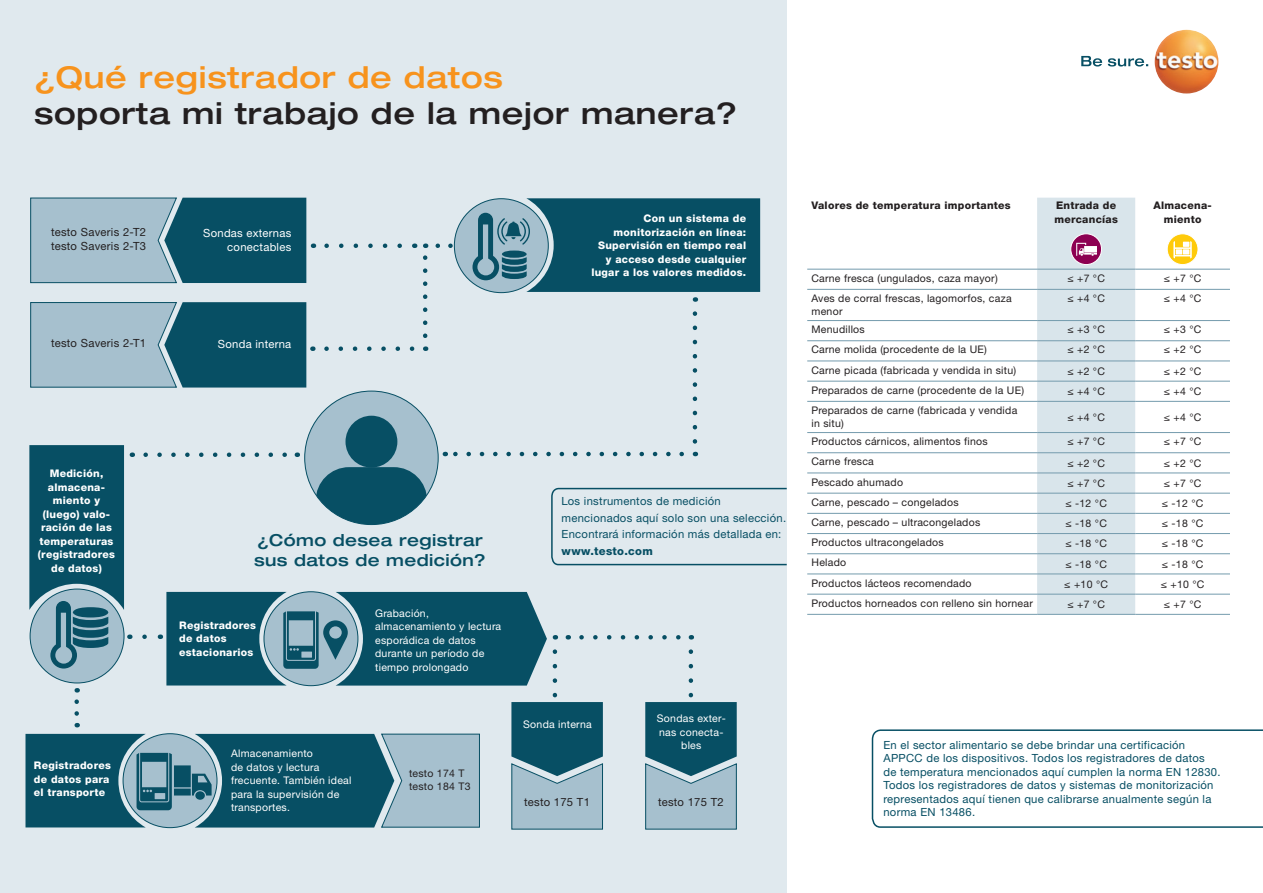
<style>
.page{position:relative;width:1263px;height:893px;background:#fff}
.page>*{position:absolute;margin:0;border:0;box-sizing:border-box;transform-origin:0 0}
.t1{font:500 expanded 30px "Helvetica Neue LTW1 G";letter-spacing:.025em;color:#231f20}
.t2{font:500 expanded 30px "Helvetica Neue LTW1 G";letter-spacing:.025em;color:#f7931d}
.t3{font:500 expanded 16.5px/19.5px "Helvetica Neue LTW1 G";letter-spacing:.025em;color:#074f64}
.t4{font:11.25px/13.5px "Helvetica Neue LTW1 G";letter-spacing:.025em;color:#074f64}
.t5{font:11.25px/13.5px "Helvetica Neue LTW1 G";letter-spacing:.025em;color:#231f20}
.t6{font:11.25px/13.5px "Helvetica Neue LTW1 G";letter-spacing:.025em;color:#fff;text-align:right}
.t7{font:800 11.25px "Helvetica Neue LTW1 G";letter-spacing:.025em;color:#074f64}
.t8{font:10.5px/13.5px "Helvetica Neue LTW1 G";letter-spacing:.025em;color:#231f20}
.t9{font:800 10.5px/13.5px "Helvetica Neue LTW1 G";letter-spacing:.025em;color:#fff}
.t10{font:10.5px/13.5px "Helvetica Neue LTW1 G";letter-spacing:.025em;color:#fff}
.t11{font:800 10.5px/13.5px "Helvetica Neue LTW1 G";letter-spacing:.025em;color:#231f20}
</style>
<div class="page">
<div style="left:0;top:0;width:787px;height:893px;background:#e0e9ee"></div>
<svg style="left:1081px;top:56px;width:67px;height:11px"></svg>
<img style="left:1154px;top:30px;width:64px;height:64px;border-radius:32px">
<svg style="left:871px;top:729px;width:392px;height:99px"></svg>
<hr style="left:807px;top:269px;width:230px;height:1px;background:#749bad">
<hr style="left:1135px;top:269px;width:95px;height:1px;background:#749bad">
<hr style="left:807px;top:289px;width:230px;height:1px;background:#749bad">
<hr style="left:1135px;top:289px;width:95px;height:1px;background:#749bad">
<hr style="left:807px;top:320px;width:230px;height:1px;background:#749bad">
<hr style="left:1135px;top:320px;width:95px;height:1px;background:#749bad">
<hr style="left:807px;top:340px;width:230px;height:1px;background:#749bad">
<hr style="left:1135px;top:340px;width:95px;height:1px;background:#749bad">
<hr style="left:807px;top:361px;width:230px;height:1px;background:#749bad">
<hr style="left:1135px;top:361px;width:95px;height:1px;background:#749bad">
<hr style="left:807px;top:381px;width:230px;height:1px;background:#749bad">
<hr style="left:1135px;top:381px;width:95px;height:1px;background:#749bad">
<hr style="left:807px;top:401px;width:230px;height:1px;background:#749bad">
<hr style="left:1135px;top:401px;width:95px;height:1px;background:#749bad">
<hr style="left:807px;top:432px;width:230px;height:1px;background:#749bad">
<hr style="left:1135px;top:432px;width:95px;height:1px;background:#749bad">
<hr style="left:807px;top:452px;width:230px;height:1px;background:#749bad">
<hr style="left:1135px;top:452px;width:95px;height:1px;background:#749bad">
<hr style="left:807px;top:473px;width:230px;height:1px;background:#749bad">
<hr style="left:1135px;top:473px;width:95px;height:1px;background:#749bad">
<hr style="left:807px;top:493px;width:230px;height:1px;background:#749bad">
<hr style="left:1135px;top:493px;width:95px;height:1px;background:#749bad">
<hr style="left:807px;top:513px;width:230px;height:1px;background:#749bad">
<hr style="left:1135px;top:513px;width:95px;height:1px;background:#749bad">
<hr style="left:807px;top:533px;width:230px;height:1px;background:#749bad">
<hr style="left:1135px;top:533px;width:95px;height:1px;background:#749bad">
<hr style="left:807px;top:553px;width:230px;height:1px;background:#749bad">
<hr style="left:1135px;top:553px;width:95px;height:1px;background:#749bad">
<hr style="left:807px;top:574px;width:230px;height:1px;background:#749bad">
<hr style="left:1135px;top:574px;width:95px;height:1px;background:#749bad">
<hr style="left:807px;top:594px;width:230px;height:1px;background:#749bad">
<hr style="left:1135px;top:594px;width:95px;height:1px;background:#749bad">
<hr style="left:807px;top:614px;width:230px;height:1px;background:#749bad">
<hr style="left:1037px;top:614px;width:98px;height:1px;background:#749bad">
<hr style="left:1135px;top:614px;width:95px;height:1px;background:#749bad">
<svg style="left:1037px;top:198px;width:98px;height:416px;background:#d4dfe6"></svg>
<div style="left:1167px;top:234px;width:31px;height:31px;background:#feca0a;border-radius:50%"></div>
<div style="left:1167px;top:233px;width:31px;height:32px;border:1px solid #fff;border-radius:50%"></div>
<svg style="left:1173px;top:241px;width:19px;height:17px"></svg>
<svg style="left:26px;top:197px;width:761px;height:633px"></svg>
<h1 class="t2" style="left:34px;top:58px;width:471px">¿Qué registrador de datos</h1>
<h1 class="t1" style="left:34px;top:94px;width:705px">soporta mi trabajo de la mejor manera?</h1>
<p class="t5" style="left:51px;top:226px;width:97px">testo Saveris 2-T2 testo Saveris 2-T3</p>
<p class="t5" style="left:51px;top:337px;width:97px">testo Saveris 2-T1</p>
<p class="t6" style="left:203px;top:226px;width:90px">Sondas externas conectables</p>
<p class="t6" style="left:218px;top:338px;width:75px">Sonda interna</p>
<p class="t9" style="left:591px;top:212px;width:156px;text-align:right">Con un sistema de monitorización en línea:<br>Supervisión en tiempo real y acceso desde cualquier lugar a los valores medidos.</p>
<p class="t9" style="left:38px;top:467px;width:79px;text-align:center">Medición, almacena&shy;miento y (luego) valo&shy;ración de las temperaturas (registradores de datos)</p>
<h2 class="t3" style="left:254px;top:530px;width:233px">¿Cómo desea registrar sus datos de medición?</h2>
<p class="t9" style="left:179px;top:618px;width:78px">Registradores de datos estacionarios</p>
<p class="t10" style="left:375px;top:606px;width:128px">Grabación, almacenamiento y lectura esporádica de datos durante un período de tiempo prolongado</p>
<p class="t9" style="left:34px;top:759px;width:78px">Registradores de datos para el transporte</p>
<p class="t10" style="left:231px;top:747px;width:122px">Almacenamiento<br>de datos y lectura frecuente. También ideal para la supervisión de transportes.</p>
<p class="t8" style="left:409px;top:766px;width:63px">testo 174 T testo 184 T3</p>
<p class="t4" style="left:562px;top:493px;width:226px;line-height:16.5px">Los instrumentos de medición mencionados aquí solo son una selección.<br>Encontrará información más detallada en:</p>
<p class="t7" style="left:562px;top:544px;width:93px">www.testo.com</p>
<p class="t10" style="left:523px;top:718px;width:70px">Sonda interna</p>
<p class="t10" style="left:657px;top:712px;width:70px;text-align:center">Sondas exter&shy;nas conecta&shy;bles</p>
<p class="t5" style="left:524px;top:795px;width:67px">testo 175 T1</p>
<p class="t5" style="left:658px;top:795px;width:67px">testo 175 T2</p>
<p class="t11" style="left:811px;top:199px;width:201px">Valores de temperatura importantes</p>
<p class="t11" style="left:1054px;top:199px;width:65px">Entrada de mercancías</p>
<p class="t11" style="left:1153px;top:199px;width:60px;text-align:center">Almacena&shy;miento</p>
<p class="t8" style="left:811px;top:271px;width:188px">Carne fresca (ungulados, caza mayor)</p>
<p class="t8" style="left:1067px;top:271px;width:39px">≤ +7 °C</p>
<p class="t8" style="left:1164px;top:271px;width:39px">≤ +7 °C</p>
<p class="t8" style="left:811px;top:291px;width:202px">Aves de corral frescas, lagomorfos, caza menor</p>
<p class="t8" style="left:1067px;top:291px;width:39px">≤ +4 °C</p>
<p class="t8" style="left:1164px;top:291px;width:39px">≤ +4 °C</p>
<p class="t8" style="left:811px;top:323px;width:55px">Menudillos</p>
<p class="t8" style="left:1067px;top:323px;width:39px">≤ +3 °C</p>
<p class="t8" style="left:1164px;top:323px;width:39px">≤ +3 °C</p>
<p class="t8" style="left:811px;top:343px;width:177px">Carne molida (procedente de la UE)</p>
<p class="t8" style="left:1067px;top:343px;width:39px">≤ +2 °C</p>
<p class="t8" style="left:1164px;top:343px;width:39px">≤ +2 °C</p>
<p class="t8" style="left:811px;top:363px;width:206px">Carne picada (fabricada y vendida in situ)</p>
<p class="t8" style="left:1067px;top:364px;width:39px">≤ +2 °C</p>
<p class="t8" style="left:1164px;top:364px;width:39px">≤ +2 °C</p>
<p class="t8" style="left:811px;top:383px;width:214px">Preparados de carne (procedente de la UE)</p>
<p class="t8" style="left:1067px;top:384px;width:39px">≤ +4 °C</p>
<p class="t8" style="left:1164px;top:384px;width:39px">≤ +4 °C</p>
<p class="t8" style="left:811px;top:403px;width:207px">Preparados de carne (fabricada y vendida in situ)</p>
<p class="t8" style="left:1067px;top:410px;width:39px">≤ +4 °C</p>
<p class="t8" style="left:1164px;top:410px;width:39px">≤ +4 °C</p>
<p class="t8" style="left:811px;top:435px;width:178px">Productos cárnicos, alimentos finos</p>
<p class="t8" style="left:1067px;top:435px;width:39px">≤ +7 °C</p>
<p class="t8" style="left:1164px;top:435px;width:39px">≤ +7 °C</p>
<p class="t8" style="left:811px;top:455px;width:64px">Carne fresca</p>
<p class="t8" style="left:1067px;top:456px;width:39px">≤ +2 °C</p>
<p class="t8" style="left:1164px;top:456px;width:39px">≤ +2 °C</p>
<p class="t8" style="left:811px;top:475px;width:93px">Pescado ahumado</p>
<p class="t8" style="left:1067px;top:476px;width:39px">≤ +7 °C</p>
<p class="t8" style="left:1164px;top:476px;width:39px">≤ +7 °C</p>
<p class="t8" style="left:811px;top:495px;width:149px">Carne, pescado – congelados</p>
<p class="t8" style="left:1065px;top:496px;width:43px">≤ -12 °C</p>
<p class="t8" style="left:1162px;top:496px;width:43px">≤ -12 °C</p>
<p class="t8" style="left:811px;top:515px;width:170px">Carne, pescado – ultracongelados</p>
<p class="t8" style="left:1065px;top:517px;width:43px">≤ -18 °C</p>
<p class="t8" style="left:1162px;top:517px;width:43px">≤ -18 °C</p>
<p class="t8" style="left:811px;top:536px;width:134px">Productos ultracongelados</p>
<p class="t8" style="left:1065px;top:537px;width:43px">≤ -18 °C</p>
<p class="t8" style="left:1162px;top:537px;width:43px">≤ -18 °C</p>
<p class="t8" style="left:811px;top:556px;width:36px">Helado</p>
<p class="t8" style="left:1065px;top:557px;width:43px">≤ -18 °C</p>
<p class="t8" style="left:1162px;top:557px;width:43px">≤ -18 °C</p>
<p class="t8" style="left:811px;top:576px;width:162px">Productos lácteos recomendado</p>
<p class="t8" style="left:1064px;top:577px;width:45px">≤ +10 °C</p>
<p class="t8" style="left:1161px;top:577px;width:45px">≤ +10 °C</p>
<p class="t8" style="left:811px;top:596px;width:223px">Productos horneados con relleno sin hornear</p>
<p class="t8" style="left:1067px;top:597px;width:39px">≤ +7 °C</p>
<p class="t8" style="left:1164px;top:597px;width:39px">≤ +7 °C</p>
<p class="t4" style="left:883px;top:738px;width:339px">En el sector alimentario se debe brindar una certificación APPCC de los dispositivos. Todos los registradores de datos<br>de temperatura mencionados aquí cumplen la norma EN 12830.<br>Todos los registradores de datos y sistemas de monitorización representados aquí tienen que calibrarse anualmente según la norma EN 13486.</p>
</div>
